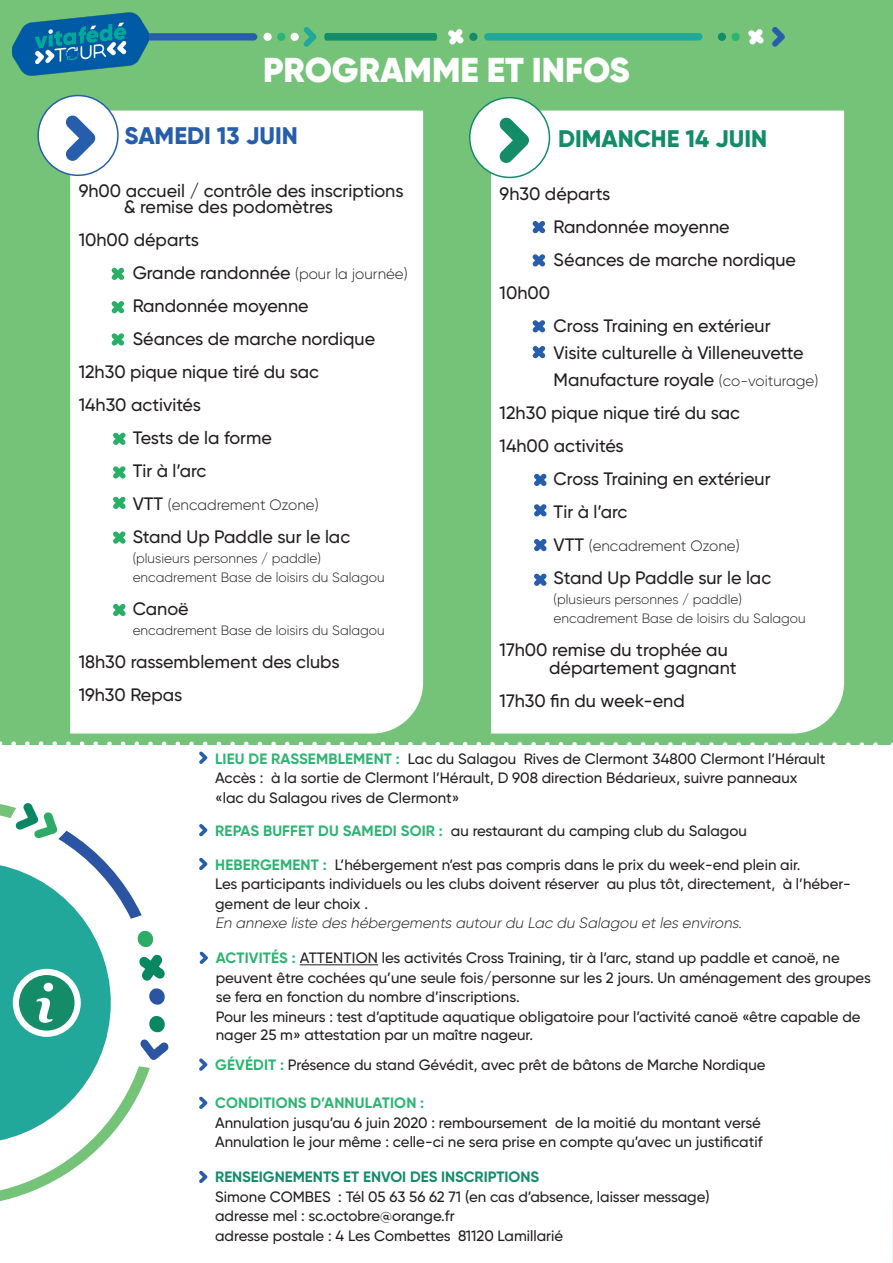
<style>
.page{position:relative;width:893px;height:1263px;background:#fff}
.page>*{position:absolute;margin:0;border:0;box-sizing:border-box;transform-origin:0 0}
.t1{font:900 34.5px "Gilroy";color:#fff}
.t2{font:800 24px "Gilroy";color:#148c68}
.t3{font:800 24px "Gilroy";color:#275eac}
.t4{font:500 18px/16.5px "Gilroy";color:#231f20}
.t5{font:500 15px/19.5px "Gilroy";color:#231f20}
.t6{font:italic 300 15px "Gilroy";color:#231f20}
.t7{font:300 15px "Gilroy";color:#231f20}
.t8{font:700 15px "Gilroy";color:#148c68}
.t9{font:700 15px "Gilroy";letter-spacing:.01em;color:#2bb572}
.t10{font:300 13.5px "Gilroy";color:#231f20}
.s1{font-weight:300;font-size:15px}
.s2{font-weight:500;font-size:18px}
.s3{font-weight:700;color:#2bb572}
</style>
<div class="page">
<svg style="left:892px;top:1167px;width:1px;height:96px"></svg>
<div style="left:0;top:0;width:893px;height:744px;background:#74c379"></div>
<svg style="left:149px;top:33px;width:108px;height:8px"></svg>
<div style="left:277px;top:33px;width:8px;height:8px;background:#2bb572;border-radius:50%"></div>
<svg style="left:303px;top:27px;width:13px;height:20px"></svg>
<svg style="left:448px;top:29px;width:16px;height:16px"></svg>
<svg style="left:324px;top:33px;width:113px;height:8px"></svg>
<div style="left:263px;top:33px;width:9px;height:8px;background:#fff;border-radius:50%"></div>
<svg style="left:484px;top:33px;width:218px;height:8px;background:#28a998"></svg>
<div style="left:291px;top:33px;width:8px;height:8px;background:#fff;border-radius:50%"></div>
<div style="left:469px;top:33px;width:8px;height:8px;background:#148c68;border-radius:50%"></div>
<div style="left:718px;top:33px;width:8px;height:8px;background:#148c68;border-radius:50%"></div>
<div style="left:731px;top:33px;width:9px;height:8px;background:#2bb572;border-radius:50%"></div>
<svg style="left:748px;top:29px;width:16px;height:16px"></svg>
<svg style="left:772px;top:27px;width:13px;height:20px"></svg>
<div style="left:70px;top:111px;width:353px;height:622px;background:#fff"></div>
<svg style="left:111px;top:301px;width:13px;height:13px"></svg>
<svg style="left:111px;top:267px;width:13px;height:13px"></svg>
<svg style="left:111px;top:333px;width:13px;height:13px"></svg>
<svg style="left:113px;top:432px;width:13px;height:13px"></svg>
<svg style="left:113px;top:466px;width:13px;height:13px"></svg>
<svg style="left:113px;top:496px;width:13px;height:13px"></svg>
<svg style="left:113px;top:531px;width:13px;height:13px"></svg>
<div style="left:491px;top:111px;width:353px;height:622px;background:#fff"></div>
<svg style="left:532px;top:254px;width:13px;height:13px"></svg>
<svg style="left:532px;top:221px;width:13px;height:12px"></svg>
<svg style="left:534px;top:573px;width:13px;height:13px"></svg>
<svg style="left:534px;top:473px;width:13px;height:13px"></svg>
<svg style="left:534px;top:504px;width:13px;height:13px"></svg>
<svg style="left:534px;top:539px;width:13px;height:12px"></svg>
<div style="left:38px;top:96px;width:80px;height:79px;background:#fff;border-radius:50%"></div>
<div style="left:37px;top:95px;width:82px;height:81px;border:2px solid #275eac;border-radius:50%"></div>
<svg style="left:66px;top:115px;width:29px;height:46px"></svg>
<svg style="left:0;top:1144px;width:103px;height:58px"></svg>
<svg style="left:0;top:803px;width:169px;height:341px"></svg>
<div style="left:44px;top:983px;width:9px;height:8px;background:#fff;border-radius:50%"></div>
<div style="left:470px;top:98px;width:79px;height:79px;background:#fff;border-radius:50%"></div>
<div style="left:469px;top:97px;width:81px;height:81px;border:2px solid #148c68;border-radius:50%"></div>
<svg style="left:499px;top:117px;width:30px;height:46px"></svg>
<svg style="left:0;top:741px;width:893px;height:23px"></svg>
<svg style="left:199px;top:824px;width:8px;height:12px"></svg>
<svg style="left:199px;top:858px;width:8px;height:12px"></svg>
<svg style="left:199px;top:1096px;width:8px;height:13px"></svg>
<svg style="left:199px;top:1170px;width:8px;height:13px"></svg>
<svg style="left:113px;top:604px;width:13px;height:12px"></svg>
<svg style="left:532px;top:320px;width:13px;height:13px"></svg>
<svg style="left:532px;top:346px;width:13px;height:12px"></svg>
<hr style="left:300px;top:964px;width:78px;height:1px;background:#231f20">
<svg style="left:200px;top:951px;width:8px;height:13px"></svg>
<svg style="left:199px;top:1058px;width:8px;height:13px"></svg>
<img style="left:12px;top:13px;width:137px;height:63px">
<p class="t1" style="left:263px;top:48px;width:368px">PROGRAMME ET INFOS</p>
<p class="t3" style="left:125px;top:121px;width:175px">SAMEDI 13 JUIN</p>
<p class="t4" style="left:124px;top:182px;width:281px;text-indent:-45px">9h00 accueil / contrôle des inscriptions &amp; remise des podomètres</p>
<p class="t4" style="left:79px;top:232px;width:122px">10h00 départs</p>
<p class="t4" style="left:133px;top:265px;width:277px">Grande randonnée <span class="s1">(pour la journée)</span></p>
<p class="t4" style="left:133px;top:298px;width:178px">Randonnée moyenne</p>
<p class="t4" style="left:133px;top:331px;width:244px">Séances de marche nordique</p>
<p class="t4" style="left:79px;top:364px;width:242px">12h30 pique nique tiré du sac</p>
<p class="t4" style="left:79px;top:397px;width:124px">14h30 activités</p>
<p class="t4" style="left:133px;top:430px;width:141px">Tests de la forme</p>
<p class="t4" style="left:133px;top:463px;width:75px">Tir à l’arc</p>
<p class="t7" style="left:133px;top:496px;width:187px"><span class="s2">VTT</span> (encadrement Ozone)</p>
<p class="t4" style="left:133px;top:529px;width:219px">Stand Up Paddle sur le lac</p>
<p class="t10" style="left:133px;top:550px;width:190px">(plusieurs personnes / paddle)</p>
<p class="t10" style="left:133px;top:569px;width:254px">encadrement Base de loisirs du Salagou</p>
<p class="t4" style="left:133px;top:601px;width:58px">Canoë</p>
<p class="t10" style="left:133px;top:622px;width:254px">encadrement Base de loisirs du Salagou</p>
<p class="t4" style="left:79px;top:653px;width:262px">18h30 rassemblement des clubs</p>
<p class="t4" style="left:79px;top:686px;width:105px">19h30 Repas</p>
<p class="t2" style="left:558px;top:123px;width:211px">DIMANCHE 14 JUIN</p>
<p class="t4" style="left:500px;top:185px;width:112px">9h30 départs</p>
<p class="t4" style="left:554px;top:218px;width:178px">Randonnée moyenne</p>
<p class="t4" style="left:554px;top:251px;width:244px">Séances de marche nordique</p>
<p class="t4" style="left:500px;top:284px;width:52px">10h00</p>
<p class="t4" style="left:554px;top:317px;width:218px">Cross Training en extérieur</p>
<p class="t4" style="left:554px;top:339px;width:266px;line-height:27px">Visite culturelle à Villeneuvette<br>Manufacture royale <span class="s1">(co-voiturage)</span></p>
<p class="t4" style="left:500px;top:404px;width:242px">12h30 pique nique tiré du sac</p>
<p class="t4" style="left:500px;top:437px;width:126px">14h00 activités</p>
<p class="t4" style="left:554px;top:470px;width:218px">Cross Training en extérieur</p>
<p class="t4" style="left:554px;top:503px;width:75px">Tir à l’arc</p>
<p class="t7" style="left:554px;top:537px;width:187px"><span class="s2">VTT</span> (encadrement Ozone)</p>
<p class="t4" style="left:554px;top:569px;width:219px">Stand Up Paddle sur le lac</p>
<p class="t10" style="left:554px;top:591px;width:190px">(plusieurs personnes / paddle)</p>
<p class="t10" style="left:554px;top:610px;width:254px">encadrement Base de loisirs du Salagou</p>
<p class="t4" style="left:500px;top:641px;width:230px">17h00 remise du trophée au</p>
<p class="t4" style="left:549px;top:659px;width:189px">département gagnant</p>
<p class="t4" style="left:500px;top:692px;width:187px">17h30 fin du week-end</p>
<p class="t5" style="left:215px;top:748px;width:612px"><span class="s3">LIEU DE RASSEMBLEMENT :</span> Lac du Salagou Rives de Clermont 34800 Clermont l’Hérault</p>
<p class="t5" style="left:215px;top:768px;width:584px">Accès : à la sortie de Clermont l’Hérault, D 908 direction Bédarieux, suivre panneaux</p>
<p class="t5" style="left:215px;top:787px;width:246px">«lac du Salagou rives de Clermont»</p>
<p class="t5" style="left:215px;top:821px;width:533px"><span class="s3">REPAS BUFFET DU SAMEDI SOIR :</span> au restaurant du camping club du Salagou</p>
<p class="t5" style="left:215px;top:855px;width:587px"><span class="s3">HEBERGEMENT :</span> L’hébergement n’est pas compris dans le prix du week-end plein air.</p>
<p class="t5" style="left:215px;top:874px;width:637px">Les participants individuels ou les clubs doivent réserver au plus tôt, directement, à l’héber&shy;gement de leur choix .</p>
<p class="t6" style="left:215px;top:914px;width:531px">En annexe liste des hébergements autourdu Lac du Salagou etles environs.</p>
<p class="t5" style="left:216px;top:948px;width:657px"><span class="s3">ACTIVITÉS :</span> ATTENTION les activités Cross Training, tir à l’arc, stand up paddle et canoë, ne peuvent être cochées qu’une seule fois/personne sur les 2 jours. Un aménagement des groupes se fera en fonction du nombre d’inscriptions.</p>
<p class="t5" style="left:216px;top:1007px;width:646px;line-height:18px">Pour les mineurs : test d’aptitude aquatique obligatoire pour l’activité canoë «être capable de nager 25 m» attestation par un maître nageur.</p>
<p class="t5" style="left:215px;top:1055px;width:552px"><span class="s3">GÉVÉDIT :</span> Présence du stand Gévédit, avec prêt de bâtons de Marche Nordique</p>
<p class="t9" style="left:215px;top:1094px;width:211px">CONDITIONS D’ANNULATION :</p>
<p class="t5" style="left:215px;top:1113px;width:547px">Annulation jusqu’au 6 juin 2020 : remboursement de la moitié du montant versé</p>
<p class="t5" style="left:215px;top:1132px;width:549px">Annulation le jour même : celle-ci ne sera prise en compte qu’avec un justificatif</p>
<p class="t8" style="left:215px;top:1168px;width:325px">RENSEIGNEMENTS ET ENVOI DES INSCRIPTIONS</p>
<p class="t5" style="left:215px;top:1187px;width:496px">Simone COMBES : Tél 05 63 56 62 71 (en cas d’absence, laisser message)</p>
<p class="t5" style="left:215px;top:1206px;width:241px">adresse mel : sc.octobre@orange.fr</p>
<p class="t5" style="left:215px;top:1226px;width:349px">adresse postale : 4 Les Combettes 81120 Lamillarié</p>
</div>
